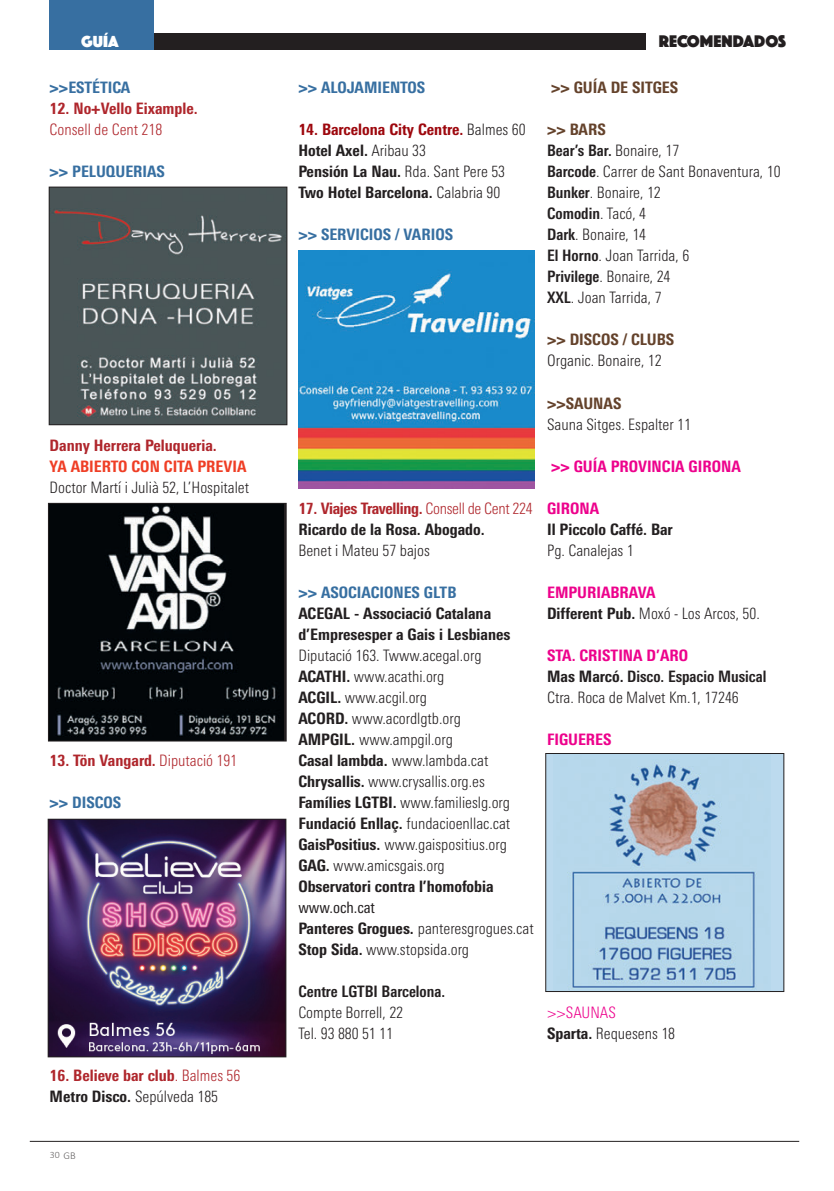
<style>
.page{position:relative;width:834px;height:1191px;background:#fff}
.page>*{position:absolute;margin:0;border:0;box-sizing:border-box;transform-origin:0 0}
.t1{font:17.5px "Phosphate Solid";letter-spacing:.005em;color:#231f20}
.t2{font:16.62px "Phosphate Solid";color:#fff}
.t3{font:300 condensed 15.75px/21px "Linotype Univers";color:#231f20}
.t4{font:800 condensed 15.75px/21px "Linotype Univers";color:#231f20}
.t5{font:800 condensed 15.75px "Linotype Univers";color:#af262c}
.t6{font:800 condensed 15.75px "Linotype Univers";color:#376fa1}
.t7{font:800 condensed 15.75px "Linotype Univers";color:#ed028c}
.t8{font:800 condensed 15.75px "Linotype Univers";color:#64422b}
.t9{font:800 condensed 15.75px "Linotype Univers";letter-spacing:-.02em;color:#af262c}
.t10{font:700 condensed 15.75px "Linotype Univers";color:#231f20}
.t11{font:800 condensed 15.75px "Linotype Univers";color:#9d070d}
.t12{font:300 condensed 15.75px "Linotype Univers";color:#af262c}
.t13{font:condensed 15.75px "Linotype Univers";color:#231f20}
.t14{font:300 condensed 15.75px "Linotype Univers";color:#ed028c}
.t15{font:300 9.8px "Calibri";color:rgb(35 31 32/.7)}
.s1{font-weight:800;color:#ef3e25}
.s2{font-weight:300}
.s3{font-weight:800}
.s4{font-size:10.5px}
.s5{font-weight:300;color:#231f20}
.s6{font-weight:700}
</style>
<div class="page">
<hr style="left:30px;top:1141px;width:769px;height:1px;background:#231f20">
<div style="left:50px;top:0;width:104px;height:50px;background:#376fa1"></div>
<div style="left:154px;top:33px;width:491px;height:17px;background:#231f20"></div>
<img style="left:50px;top:821px;width:234px;height:234px">
<div style="left:48px;top:819px;width:238px;height:238px;border:1px solid #231f20"></div>
<div style="left:545px;top:753px;width:238px;height:238px;background:#bcdaee"></div>
<img style="left:567px;top:759px;width:190px;height:230px">
<div style="left:545px;top:753px;width:238px;height:238px;border:1px solid #231f20"></div>
<img style="left:298px;top:251px;width:236px;height:238px">
<img style="left:50px;top:505px;width:233px;height:234px">
<div style="left:48px;top:503px;width:238px;height:238px;border:1px solid #231f20"></div>
<img style="left:51px;top:189px;width:234px;height:234px">
<div style="left:49px;top:187px;width:238px;height:238px;border:1px solid #231f20"></div>
<p class="t2" style="left:81px;top:31px;width:39px">GUÍA</p>
<p class="t1" style="left:658px;top:31px;width:129px">RECOMENDADOS</p>
<p class="t6" style="left:50px;top:82px;width:82px">&gt;&gt;ESTÉTICA</p>
<p class="t5" style="left:50px;top:103px;width:150px">12. No+Vello Eixample.</p>
<p class="t12" style="left:50px;top:124px;width:114px">Consell de Cent 218</p>
<p class="t6" style="left:50px;top:166px;width:117px">&gt;&gt; PELUQUERIAS</p>
<p class="t5" style="left:50px;top:439px;width:169px">Danny Herrera Peluqueria.</p>
<p class="t3" style="left:50px;top:457px;width:201px"><span class="s1">YA ABIERTO CON CITA PREVIA<br></span>Doctor Martí i Julià 52, L’Hospitalet</p>
<p class="t5" style="left:50px;top:754px;width:189px">13. Tön Vangard. <span class="s2">Diputació 191</span></p>
<p class="t6" style="left:50px;top:796px;width:73px">&gt;&gt; DISCOS</p>
<p class="t5" style="left:50px;top:1069px;width:192px">16. Believe bar club<span class="s2">. Balmes 56</span></p>
<p class="t3" style="left:50px;top:1087px;width:170px"><span class="s3">Metro Disco.</span> Sepúlveda 185</p>
<p class="t15" style="left:50px;top:1150px;width:28px">30 <span class="s4">GB</span></p>
<p class="t6" style="left:298px;top:82px;width:128px">&gt;&gt; ALOJAMIENTOS</p>
<p class="t11" style="left:298px;top:124px;width:229px">14. Barcelona City Centre. <span class="s5">Balmes 60</span></p>
<p class="t4" style="left:298px;top:142px;width:129px">Hotel Axel. <span class="s2">Aribau 33</span></p>
<p class="t3" style="left:298px;top:163px;width:208px"><span class="s3">Pensión La Nau.</span> Rda. Sant Pere 53</p>
<p class="t4" style="left:298px;top:184px;width:203px">Two Hotel Barcelona. <span class="s2">Calabria 90</span></p>
<p class="t6" style="left:298px;top:229px;width:156px">&gt;&gt; SERVICIOS / VARIOS</p>
<p class="t9" style="left:298px;top:502px;width:235px">17. Viajes Travelling. <span class="s2">Consell de Cent 224</span></p>
<p class="t4" style="left:298px;top:520px;width:188px">Ricardo de la Rosa. Abogado.</p>
<p class="t3" style="left:298px;top:541px;width:133px">Benet i Mateu 57 bajos</p>
<p class="t6" style="left:298px;top:586px;width:159px">&gt;&gt; ASOCIACIONES GLTB</p>
<p class="t4" style="left:298px;top:604px;width:213px">ACEGAL - Associació Catalana d’Empresesper a Gais i Lesbianes</p>
<p class="t3" style="left:298px;top:646px;width:185px">Diputació 163. Twww.acegal.org</p>
<p class="t3" style="left:298px;top:667px;width:147px"><span class="s3">ACATHI.</span> www.acathi.org</p>
<p class="t3" style="left:298px;top:688px;width:130px"><span class="s3">ACGIL.</span> www.acgil.org</p>
<p class="t3" style="left:298px;top:709px;width:164px"><span class="s3">ACORD.</span> www.acordlgtb.org</p>
<p class="t3" style="left:298px;top:730px;width:156px"><span class="s3">AMPGIL.</span> www.ampgil.org</p>
<p class="t3" style="left:298px;top:751px;width:191px"><span class="s3">Casal lambda.</span> www.lambda.cat</p>
<p class="t3" style="left:298px;top:772px;width:188px"><span class="s3">Chrysallis.</span> www.crysallis.org.es</p>
<p class="t3" style="left:298px;top:793px;width:213px"><span class="s3">Famílies LGTBI.</span> www.familieslg.org</p>
<p class="t3" style="left:298px;top:814px;width:213px"><span class="s3">Fundació Enllaç.</span> fundacioenllac.cat</p>
<p class="t3" style="left:298px;top:835px;width:210px"><span class="s3">GaisPositius.</span> www.gaispositius.org</p>
<p class="t3" style="left:298px;top:856px;width:148px"><span class="s3">GAG.</span> www.amicsgais.org</p>
<p class="t4" style="left:298px;top:877px;width:197px">Observatori contra l’homofobia</p>
<p class="t13" style="left:298px;top:901px;width:78px">www.och.cat</p>
<p class="t3" style="left:298px;top:919px;width:237px"><span class="s3">Panteres Grogues.</span> panteresgrogues.cat</p>
<p class="t3" style="left:298px;top:940px;width:172px"><span class="s3">Stop Sida.</span> www.stopsida.org</p>
<p class="t3" style="left:298px;top:982px;width:148px"><span class="s6">Centre LGTBI Barcelona.<br></span>Compte Borrell, 22<br>Tel. 93 880 51 11</p>
<p class="t8" style="left:551px;top:82px;width:128px">&gt;&gt; GUÍA DE SITGES</p>
<p class="t8" style="left:547px;top:124px;width:60px">&gt;&gt; BARS</p>
<p class="t10" style="left:547px;top:145px;width:134px">Bear’s Bar. <span class="s2">Bonaire, 17</span></p>
<p class="t3" style="left:547px;top:163px;width:235px"><span class="s6">Barcode</span>. Carrer de Sant Bonaventura, 10</p>
<p class="t3" style="left:547px;top:184px;width:115px"><span class="s6">Bunker</span>. Bonaire, 12</p>
<p class="t10" style="left:547px;top:208px;width:101px">Comodin<span class="s2">. Tacó, 4</span></p>
<p class="t3" style="left:547px;top:226px;width:101px"><span class="s6">Dark</span>. Bonaire, 14</p>
<p class="t3" style="left:547px;top:247px;width:144px"><span class="s6">El Horno</span>. Joan Tarrida, 6</p>
<p class="t3" style="left:547px;top:268px;width:125px"><span class="s6">Privilege</span>. Bonaire, 24</p>
<p class="t3" style="left:547px;top:289px;width:116px"><span class="s6">XXL</span>. Joan Tarrida, 7</p>
<p class="t8" style="left:547px;top:334px;width:128px">&gt;&gt; DISCOS / CLUBS</p>
<p class="t3" style="left:547px;top:352px;width:116px">Organic. Bonaire, 12</p>
<p class="t8" style="left:547px;top:397px;width:76px">&gt;&gt;SAUNAS</p>
<p class="t3" style="left:547px;top:415px;width:145px">Sauna Sitges. Espalter 11</p>
<p class="t7" style="left:551px;top:460px;width:191px">&gt;&gt; GUÍA PROVINCIA GIRONA</p>
<p class="t7" style="left:547px;top:502px;width:54px">GIRONA</p>
<p class="t4" style="left:547px;top:520px;width:127px">Il Piccolo Caffé. Bar</p>
<p class="t3" style="left:547px;top:541px;width:88px">Pg. Canalejas 1</p>
<p class="t7" style="left:547px;top:586px;width:110px">EMPURIABRAVA</p>
<p class="t3" style="left:547px;top:604px;width:214px"><span class="s3">Different Pub.</span> Moxó - Los Arcos, 50.</p>
<p class="t7" style="left:547px;top:649px;width:142px">STA. CRISTINA D’ARO</p>
<p class="t3" style="left:547px;top:667px;width:221px"><span class="s3">Mas Marcó.</span> <span class="s6">Disco. Espacio Musical<br></span>Ctra. Roca de Malvet Km.1, 17246</p>
<p class="t7" style="left:547px;top:733px;width:66px">FIGUERES</p>
<p class="t14" style="left:547px;top:1006px;width:70px">&gt;&gt;SAUNAS</p>
<p class="t3" style="left:547px;top:1024px;width:129px"><span class="s3">Sparta.</span> Requesens 18</p>
</div>
